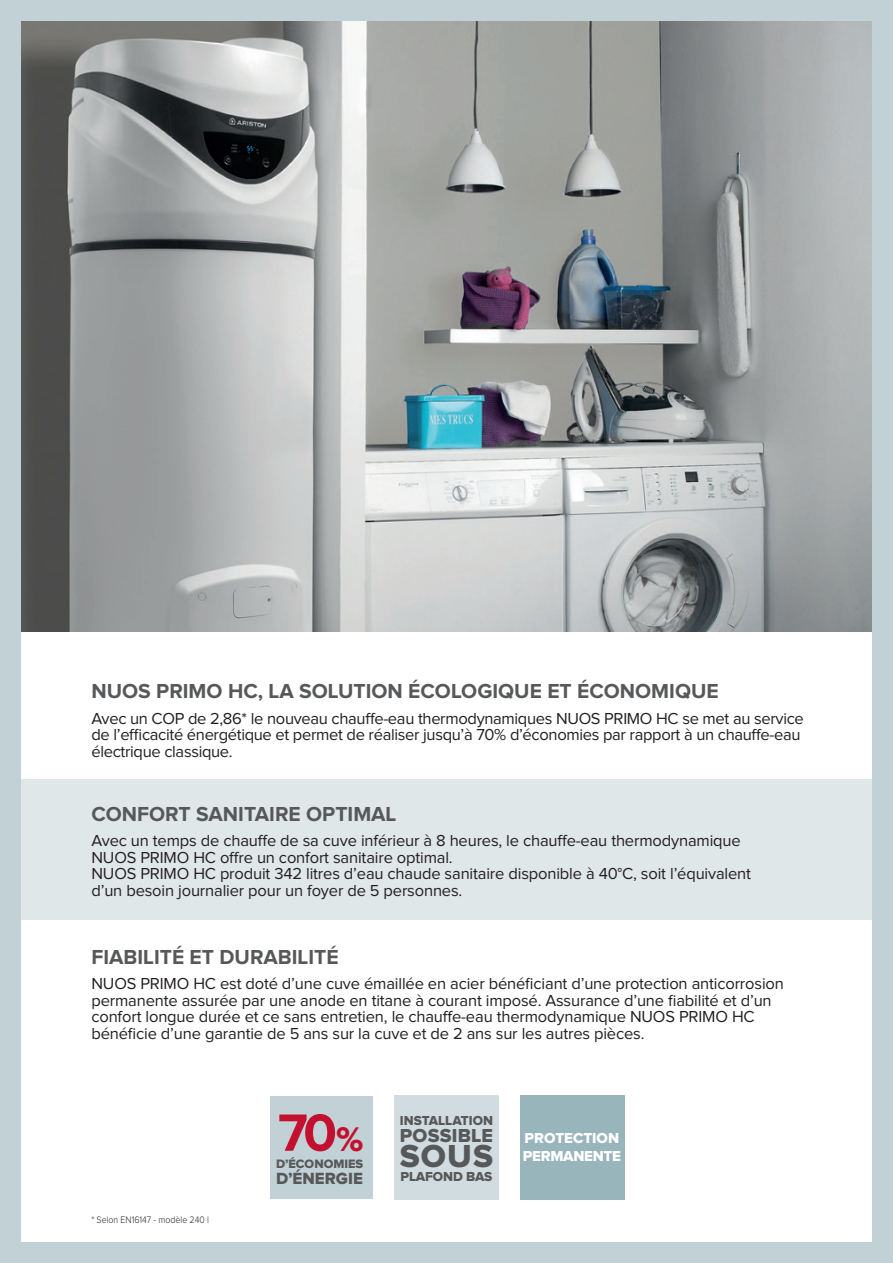
<style>
.page{position:relative;width:893px;height:1263px;background:#c2d1d5}
.page>*{position:absolute;margin:0;border:0;box-sizing:border-box;transform-origin:0 0}
.t1{font:700 54.3px "Proxima Nova";color:#c3102f}
.t2{font:33px "Proxima Nova Extrabld";color:#57585a}
.t3{font:700 21px "Proxima Nova";color:#57585a}
.t4{font:19.5px "Proxima Nova Extrabld";letter-spacing:.01em;color:#57585a}
.t5{font:16.8px "Proxima Nova Extrabld";color:#57585a}
.t6{font:16.5px/16.5px "Proxima Nova";letter-spacing:-.01em;color:#231f20}
.t7{font:15px/18px "Proxima Nova Extrabld";letter-spacing:-.02em;color:#fff}
.t8{font:13.5px "Proxima Nova Extrabld";letter-spacing:-.01em;color:#57585a}
.t9{font:12.6px "Proxima Nova Extrabld";color:#57585a}
.t10{font:300 9.75px "Proxima Nova";color:#231f20;scale:.9 1}
.s1{font-family:"Proxima Nova Extrabld";font-weight:400;font-size:35.4px}
</style>
<div class="page">
<div style="left:21px;top:21px;width:851px;height:1221px;background:#fff"></div>
<div style="left:21px;top:779px;width:851px;height:140px;background:#e0e7e9"></div>
<img style="left:21px;top:21px;width:851px;height:610px">
<div style="left:394px;top:1095px;width:105px;height:105px;background:#d1dce0"></div>
<div style="left:520px;top:1095px;width:105px;height:105px;background:#99b5bc"></div>
<div style="left:270px;top:1097px;width:102px;height:102px;background:#c2d1d6"></div>
<p class="t3" style="left:91px;top:681px;width:629px">NUOS PRIMO HC, LA SOLUTION ÉCOLOGIQUE ET ÉCONOMIQUE</p>
<p class="t6" style="left:91px;top:710px;width:714px">Avec un COP de 2,86* le nouveau chauffe-eau thermodynamiques NUOS PRIMO HC se met au service de l’efficacité énergétique et permet de réaliser jusqu’à 70% d’économies par rapport à un chauffe-eau électrique classique.</p>
<p class="t3" style="left:91px;top:804px;width:307px">CONFORT SANITAIRE OPTIMAL</p>
<p class="t6" style="left:91px;top:833px;width:661px">Avec un temps de chauffe de sa cuve inférieur à 8 heures, le chauffe-eau thermodynamique NUOS PRIMO HC offre un confort sanitaire optimal.<br>NUOS PRIMO HC produit 342 litres d’eau chaude sanitaire disponible à 40°C, soit l’équivalent d’un besoin journalier pour un foyer de 5 personnes.</p>
<p class="t3" style="left:91px;top:947px;width:249px">FIABILITÉ ET DURABILITÉ</p>
<p class="t6" style="left:91px;top:976px;width:694px">NUOS PRIMO HC est doté d’une cuve émaillée en acier bénéficiant d’une protection anticorrosion permanente assurée par une anode en titane à courant imposé. Assurance d’une fiabilité et d’un confort longue durée et ce sans entretien, le chauffe-eau thermodynamique NUOS PRIMO HC bénéficie d’une garantie de 5 ans sur la cuve et de 2 ans sur les autres pièces.</p>
<p class="t10" style="left:91px;top:1215px;width:132px">* Selon EN16147 - modèle 240 l</p>
<h1 class="t1" style="left:278px;top:1108px;width:87px">70<span class="s1">%</span></h1>
<p class="t9" style="left:276px;top:1158px;width:89px">D’ÉCONOMIES</p>
<p class="t5" style="left:276px;top:1171px;width:88px">D’ÉNERGIE</p>
<p class="t8" style="left:400px;top:1114px;width:95px">INSTALLATION</p>
<p class="t4" style="left:400px;top:1126px;width:95px">POSSIBLE</p>
<h2 class="t2" style="left:400px;top:1141px;width:94px">SOUS</h2>
<p class="t8" style="left:400px;top:1170px;width:94px">PLAFOND BAS</p>
<p class="t7" style="left:523px;top:1130px;width:100px">PROTECTION<br>PERMANENTE</p>
</div>
